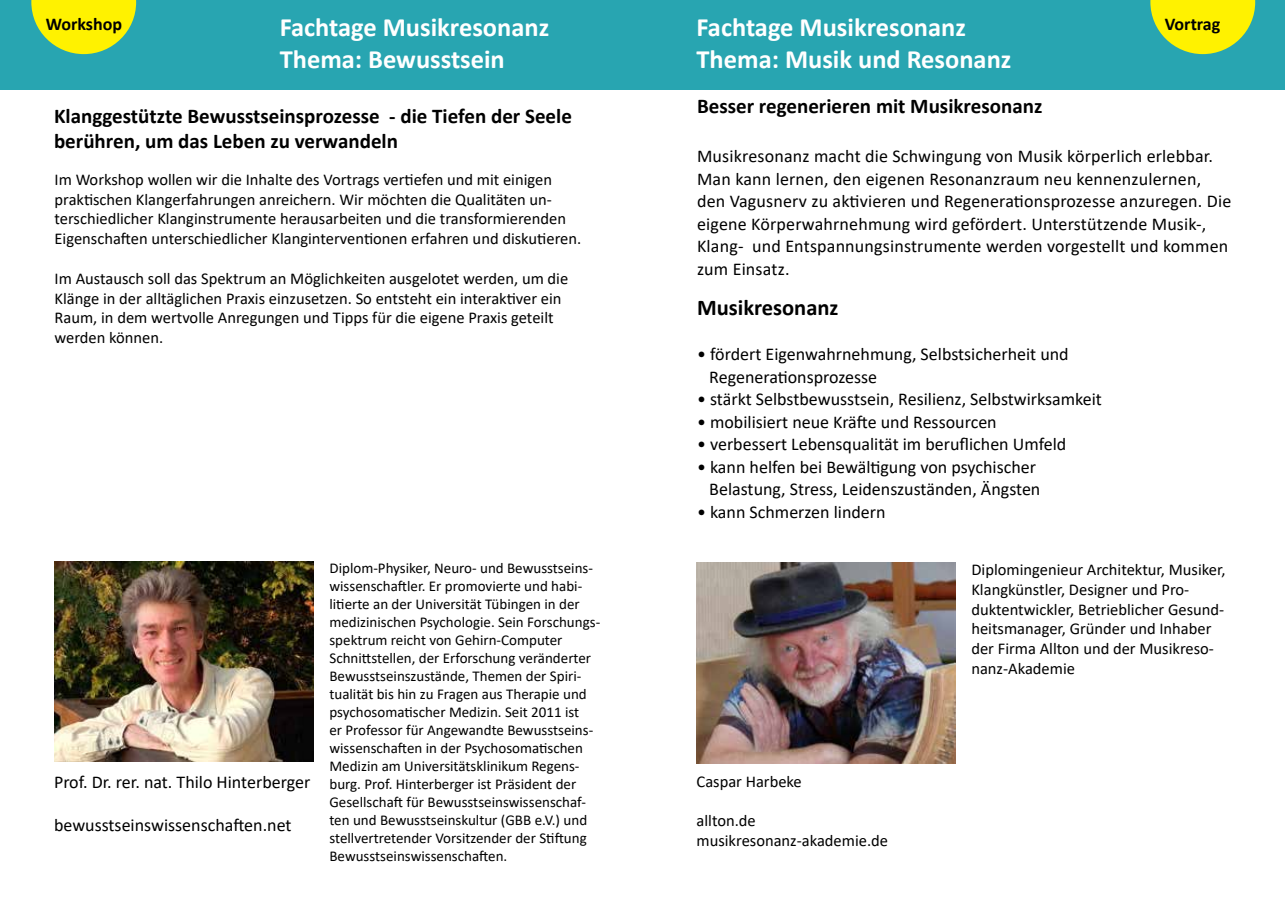
<style>
.page{position:relative;width:1285px;height:919px;background:#fff}
.page>*{position:absolute;margin:0;border:0;box-sizing:border-box;transform-origin:0 0}
.t1{font:700 26.4px/31.8px "Calibri";color:#fff}
.t2{font:700 22.5px "Calibri";color:#000}
.t3{font:700 21px/25.2px "Calibri";color:#000}
.t4{font:18px/22.5px "Calibri";color:#000}
.t5{font:700 18px "Calibri";color:#000}
.t6{font:16.5px/19.8px "Calibri";color:#000}
.t7{font:15px/18px "Calibri";color:#000}
</style>
<div class="page">
<div style="left:642px;top:0;width:642px;height:90px;background:#28a5b1"></div>
<svg style="left:1150px;top:0;width:104px;height:54px"></svg>
<img style="left:696px;top:562px;width:259px;height:201px">
<div style="left:0;top:0;width:642px;height:90px;background:#28a5b1"></div>
<svg style="left:31px;top:0;width:105px;height:54px"></svg>
<img style="left:55px;top:561px;width:258px;height:200px">
<p class="t5" style="left:46px;top:11px;width:78px">Workshop</p>
<h1 class="t1" style="left:280px;top:11px;width:271px">Fachtage Musikresonanz<br>Thema: Bewusstsein</h1>
<p class="t3" style="left:54px;top:103px;width:519px">Klanggestützte Bewusstseinsprozesse - die Tiefen der Seele berühren, um das Leben zu verwandeln</p>
<p class="t6" style="left:55px;top:169px;width:528px">Im Workshop wollen wir die Inhalte des Vortrags vertiefen und mit einigen praktischen Klangerfahrungen anreichern. Wir möchten die Qualitäten un&shy;terschiedlicher Klanginstrumente herausarbeiten und die transformierenden Eigenschaften unterschiedlicher Klanginterventionen erfahren und diskutieren.</p>
<p class="t6" style="left:55px;top:268px;width:515px">Im Austausch soll das Spektrum an Möglichkeiten ausgelotet werden, um die Klänge in der alltäglichen Praxis einzusetzen. So entsteht ein interaktiver ein Raum, in dem wertvolle Anregungen und Tipps für die eigene Praxis geteilt werden können.</p>
<p class="t4" style="left:54px;top:770px;width:258px">Prof. Dr. rer. nat. Thilo Hinterberger</p>
<p class="t4" style="left:54px;top:813px;width:239px">bewusstseinswissenschaften.net</p>
<p class="t7" style="left:329px;top:558px;width:272px">Diplom-Physiker, Neuro- und Bewusstseins&shy;wissenschaftler. Er promovierte und habi&shy;litierte an der Universität Tübingen in der medizinischen Psychologie. Sein Forschungs&shy;spektrum reicht von Gehirn-Computer Schnittstellen, der Erforschung veränderter Bewusstseinszustände, Themen der Spiri&shy;tualität bis hin zu Fragen aus Therapie und psychosomatischer Medizin. Seit 2011 ist<br>er Professor für Angewandte Bewusstseins&shy;wissenschaften in der Psychosomatischen Medizin am Universitätsklinikum Regens&shy;burg. Prof. Hinterberger ist Präsident der Gesellschaft für Bewusstseinswissenschaf&shy;ten und Bewusstseinskultur (GBB e.V.) und stellvertretender Vorsitzender der Stiftung Bewusstseinswissenschaften.</p>
<h1 class="t1" style="left:696px;top:11px;width:316px">Fachtage Musikresonanz<br>Thema: Musik und Resonanz</h1>
<p class="t5" style="left:1164px;top:11px;width:57px">Vortrag</p>
<p class="t3" style="left:697px;top:93px;width:347px">Besser regenerieren mit Musikresonanz</p>
<p class="t4" style="left:697px;top:144px;width:535px">Musikresonanz macht die Schwingung von Musik körperlich erlebbar.<br>Man kann lernen, den eigenen Resonanzraum neu kennenzulernen, den Vagusnerv zu aktivieren und Regenerationsprozesse anzuregen. Die eigene Körperwahrnehmung wird gefördert. Unterstützende Musik-, Klang- und Entspannungsinstrumente werden vorgestellt und kommen zum Einsatz.</p>
<h2 class="t2" style="left:697px;top:292px;width:143px">Musikresonanz</h2>
<p class="t4" style="left:709px;top:342px;width:361px;text-indent:-12px">• fördert Eigenwahrnehmung, Selbstsicherheit und<br>Regenerationsprozesse</p>
<p class="t4" style="left:697px;top:387px;width:406px">• stärkt Selbstbewusstsein, Resilienz, Selbstwirksamkeit</p>
<p class="t4" style="left:697px;top:410px;width:301px">• mobilisiert neue Kräfte und Ressourcen</p>
<p class="t4" style="left:697px;top:432px;width:370px">• verbessert Lebensqualität im beruflichen Umfeld</p>
<p class="t4" style="left:697px;top:455px;width:345px;text-align:right">• kann helfen bei Bewältigung von psychischer<br>Belastung, Stress, Leidenszuständen, Ängsten</p>
<p class="t4" style="left:697px;top:500px;width:190px">• kann Schmerzen lindern</p>
<p class="t6" style="left:696px;top:770px;width:107px">Caspar Harbeke</p>
<p class="t6" style="left:696px;top:810px;width:193px">allton.de musikresonanz-akademie.de</p>
<p class="t6" style="left:971px;top:559px;width:255px">Diplomingenieur Architektur, Musiker, Klangkünstler, Designer und Pro&shy;duktentwickler, Betrieblicher Gesund&shy;heitsmanager, Gründer und Inhaber der Firma Allton und der Musikreso&shy;nanz-Akademie</p>
</div>
